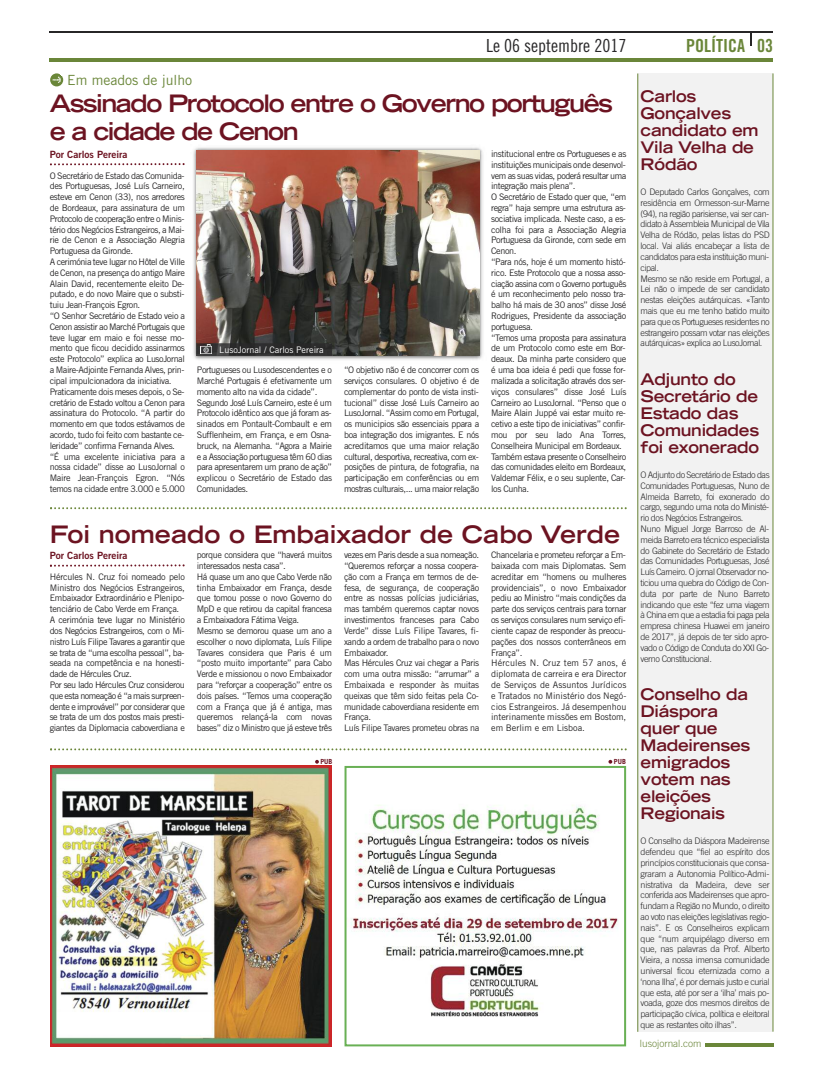
<style>
.page{position:relative;width:823px;height:1078px;background:#fff}
.page>*{position:absolute;margin:0;border:0;box-sizing:border-box;transform-origin:0 0}
.t1{font:700 expanded 24px/28.8px "Trade Gothic LT";letter-spacing:-.06em;color:#6c1321}
.t2{font:700 expanded 24px "Trade Gothic LT";color:#6c1321}
.t3{font:18px "Trade Gothic LT Cond Eighteen";color:#272627}
.t4{font:18px "Trade Gothic LT Bold Cond Twenty";color:#6a8639}
.t5{font:700 expanded 16px/17px "Trade Gothic LT";letter-spacing:-.015em;color:#6c1321}
.t6{font:14px "Trade Gothic LT";color:#6a8639}
.t7{font:10px "Trade Gothic LT Bold Two";color:#6c1321}
.t8{font:300 10px "Trade Gothic LT";color:#6a8639}
.t9{font:9px/10.8px "Trade Gothic LT";letter-spacing:-.045em;color:#272627}
.t10{font:300 9px/10.8px "Trade Gothic LT";letter-spacing:-.045em;color:#272627}
.t11{font:9px "Trade Gothic LT";color:#fff}
.t12{font:700 7px "Trade Gothic LT";color:#6c1321}
</style>
<div class="page">
<svg style="left:705px;top:1043px;width:67px;height:3px"></svg>
<hr style="left:50px;top:58px;width:722px;height:4px;background:#6a8639">
<hr style="left:50px;top:31px;width:722px;height:1px;background:#272627">
<svg style="left:750px;top:32px;width:1px;height:14px"></svg>
<div style="left:637px;top:74px;width:135px;height:957px;background:#f2f2f2"></div>
<hr style="left:772px;top:73px;width:1px;height:958px;background:#6a8639">
<hr style="left:637px;top:73px;width:1px;height:958px;background:#6a8639">
<svg style="left:50px;top:73px;width:13px;height:13px"></svg>
<svg style="left:52px;top:75px;width:10px;height:8px"></svg>
<svg style="left:50px;top:163px;width:134px;height:2px"></svg>
<svg style="left:50px;top:507px;width:576px;height:2px"></svg>
<svg style="left:50px;top:564px;width:134px;height:2px"></svg>
<img style="left:50px;top:765px;width:281px;height:281px">
<svg style="left:315px;top:759px;width:4px;height:4px"></svg>
<img style="left:350px;top:805px;width:269px;height:212px">
<div style="left:344px;top:765px;width:281px;height:281px;border:2px solid #69b055"></div>
<svg style="left:608px;top:759px;width:4px;height:4px"></svg>
<svg style="left:50px;top:748px;width:576px;height:2px"></svg>
<img style="left:193px;top:147px;width:290px;height:213px">
<img style="left:196px;top:150px;width:283px;height:205px">
<img style="left:196px;top:343px;width:136px;height:13px">
<svg style="left:196px;top:343px;width:15px;height:12px"></svg>
<h3 class="t6" style="left:67px;top:72px;width:126px">Em meados de julho</h3>
<h2 class="t3" style="left:486px;top:34px;width:141px">Le 06 septembre 2017</h2>
<h1 class="t1" style="left:50px;top:88px;width:564px">Assinado Protocolo entre o Governo português e a cidade de Cenon</h1>
<p class="t9" style="left:50px;top:170px;width:136px">O Secretário de Estado das Comunida&shy;des Portuguesas, José Luís Carneiro, esteve em Cenon (33), nos arredores de Bordeaux, para assinatura de um Protocolo de cooperação entre o Minis&shy;tério dos Negócios Estrangeiros, a Mai&shy;rie de Cenon e a Associação Alegria Portuguesa da Gironde.<br>A cerimónia teve lugar no Hôtel de Ville de Cenon, na presença do antigo Maire Alain David, recentemente eleito De&shy;putado, e do novo Maire que o substi&shy;tuiu Jean-François Egron.<br>“O Senhor Secretário de Estado veio a Cenon assistir ao Marché Portugais que teve lugar em maio e foi nesse mo&shy;mento que ficou decidido assinarmos este Protocolo” explica ao LusoJornal a Maire-Adjointe Fernanda Alves, prin&shy;cipal impulcionadora da iniciativa.<br>Praticamente dois meses depois, o Se&shy;cretário de Estado voltou a Cenon para assinatura do Protocolo. “A partir do momento em que todos estávamos de acordo, tudo foi feito com bastante ce&shy;leridade” confirma Fernanda Alves. “É uma excelente iniciativa para a nossa cidade” disse ao LusoJornal o Maire Jean-François Egron. “Nós temos na cidade entre 3.000 e 5.000</p>
<p class="t7" style="left:50px;top:148px;width:79px">Por Carlos Pereira</p>
<p class="t9" style="left:491px;top:148px;width:136px">institucional entre os Portugueses e as instituições municipais onde desenvol&shy;vem as suas vidas, poderá resultar uma integração mais plena”.<br>O Secretário de Estado quer que, “em regra” haja sempre uma estrutura as&shy;sociativa implicada. Neste caso, a es&shy;colha foi para a Associação Alegria Portuguesa da Gironde, com sede em Cenon.<br>“Para nós, hoje é um momento histó&shy;rico. Este Protocolo que a nossa asso&shy;ciação assina com o Governo português é um reconhecimento pelo nosso tra&shy;balho há mais de 30 anos” disse José Rodrigues, Presidente da associação portuguesa.<br>“Temos uma proposta para assinatura de um Protocolo como este em Bor&shy;deaux. Da minha parte considero que é uma boa ideia é pedi que fosse for&shy;malizada a solicitação através dos ser&shy;viços consulares” disse José Luís Carneiro ao LusoJornal. “Penso que o Maire Alain Juppé vai estar muito re&shy;cetivo a este tipo de iniciativas” confir&shy;mou por seu lado Ana Torres, Conselheira Municipal em Bordeaux.<br>Também estava presente o Conselheiro das comunidades eleito em Bordeaux, Valdemar Félix, e o seu suplente, Car&shy;los Cunha.</p>
<p class="t11" style="left:219px;top:345px;width:106px">LusoJornal / Carlos Pereira</p>
<p class="t9" style="left:197px;top:364px;width:136px">Portugueses ou Lusodescendentes e o Marché Portugais é efetivamente um momento alto na vida da cidade”.<br>Segundo José Luís Carneiro, este é um Protocolo idêntico aos que já foram as&shy;sinados em Pontault-Combault e em Sufflenheim, em França, e em Osna&shy;bruck, na Alemanha. “Agora a Mairie e a Associação portuguesa têm 60 dias para apresentarem um prano de ação” explicou o Secretário de Estado das Comunidades.</p>
<p class="t9" style="left:344px;top:364px;width:136px;text-align:justify">“O objetivo não é de concorrer com os serviços consulares. O objetivo é de complementar do ponto de vista insti&shy;tucional” disse José Luís Carneiro ao LusoJornal. “Assim como em Portugal, os municipios são essenciais ppara a boa integração dos imigrantes. E nós acreditamos que uma maior relação cultural, desportiva, recreativa, com ex&shy;posições de pintura, de fotografia, na participação em conferências ou em mostras culturais,... uma maior relação</p>
<h1 class="t2" style="left:50px;top:518px;width:571px">Foi nomeado o Embaixador de Cabo Verde</h1>
<p class="t9" style="left:50px;top:571px;width:136px">Hércules N. Cruz foi nomeado pelo Ministro dos Negócios Estrangeiros, Embaixador Extraordinário e Plenipo&shy;tenciário de Cabo Verde em França.<br>A cerimónia teve lugar no Ministério dos Negócios Estrangeiros, com o Mi&shy;nistro Luís Filipe Tavares a garantir que se trata de “uma escolha pessoal”, ba&shy;seada na competência e na honesti&shy;dade de Hércules Cruz.<br>Por seu lado Hércules Cruz considerou que esta nomeação é “a mais surpreen&shy;dente e improvável” por considerar que se trata de um dos postos mais presti&shy;giantes da Diplomacia caboverdiana e</p>
<p class="t7" style="left:50px;top:549px;width:79px">Por Carlos Pereira</p>
<p class="t9" style="left:197px;top:549px;width:136px">porque considera que “haverá muitos interessados nesta casa”.<br>Há quase um ano que Cabo Verde não tinha Embaixador em França, desde que tomou posse o novo Governo do MpD e que retirou da capital francesa a Embaixadora Fátima Veiga.<br>Mesmo se demorou quase um ano a escolher o novo diplomata, Luís Filipe Tavares considera que Paris é um “posto muito importante” para Cabo Verde e missionou o novo Embaixador para “reforçar a cooperação” entre os dois países. “Temos uma cooperação com a França que já é antiga, mas queremos relançá-la com novas bases” diz o Ministro que já esteve três</p>
<p class="t9" style="left:344px;top:549px;width:136px">vezes em Paris desde a sua nomeação. “Queremos reforçar a nossa coopera&shy;ção com a França em termos de de&shy;fesa, de segurança, de cooperação entre as nossas polícias judiciárias, mas também queremos captar novos investimentos franceses para Cabo<br>Verde” disse Luís Filipe Tavares, fi&shy;xando a ordem de trabalho para o novo<br>Embaixador.<br>Mas Hércules Cruz vai chegar a Paris com uma outra missão: “arrumar” a<br>Embaixada e responder às muitas queixas que têm sido feitas pela Co&shy;munidade caboverdiana residente em<br>França.<br>Luís Filipe Tavares prometeu obras na</p>
<p class="t9" style="left:491px;top:549px;width:136px">Chancelaria e prometeu reforçar a Em&shy;baixada com mais Diplomatas. Sem acreditar em “homens ou mulheres providenciais”, o novo Embaixador pediu ao Ministro “mais condições da parte dos serviços centrais para tornar os serviços consulares num serviço efi&shy;ciente capaz de responder às preocu&shy;pações dos nossos conterrâneos em França”.<br>Hércules N. Cruz tem 57 anos, é diplomata de carreira e era Director de Serviços de Assuntos Jurídicos e Tratados no Ministério dos Negó&shy;cios Estrangeiros. Já desempenhou interinamente missões em Bostom, em Berlim e em Lisboa.</p>
<p class="t12" style="left:320px;top:757px;width:14px">PUB</p>
<p class="t12" style="left:613px;top:757px;width:14px">PUB</p>
<h2 class="t4" style="left:685px;top:34px;width:88px">POLÍTICA 03</h2>
<h3 class="t5" style="left:640px;top:87px;width:119px">Carlos<br>Gonçalves candidato em<br>Vila Velha de<br>Ródão</h3>
<p class="t10" style="left:640px;top:186px;width:130px">O Deputado Carlos Gonçalves, com residência em Ormesson-sur-Marne (94), na região parisiense, vai ser can&shy;didato à Assembleia Municipal de Vila Velha de Ródão, pelas listas do PSD local. Vai aliás encabeçar a lista de candidatos para esta instituição muni&shy;cipal.<br>Mesmo se não reside em Portugal, a Lei não o impede de ser candidato nestas eleições autárquicas. «Tanto mais que eu me tenho batido muito para que os Portugueses residentes no estrangeiro possam votar nas eleições autárquicas» explica ao LusoJornal.</p>
<h3 class="t5" style="left:640px;top:370px;width:120px">Adjunto do<br>Secretário de<br>Estado das<br>Comunidades foi exonerado</h3>
<p class="t10" style="left:640px;top:469px;width:130px">O Adjunto do Secretário de Estado das Comunidades Portuguesas, Nuno de Almeida Barreto, foi exonerado do cargo, segundo uma nota do Ministé&shy;rio dos Negócios Estrangeiros.<br>Nuno Miguel Jorge Barroso de Al&shy;meida Barreto era técnico especialista do Gabinete do Secretário de Estado das Comunidades Portuguesas, José Luís Carneiro. O jornal Observador no&shy;ticiou uma quebra do Código de Con&shy;duta por parte de Nuno Barreto indicando que este “fez uma viagem à China em que a estadia foi paga pela empresa chinesa Huawei em janeiro de 2017”, já depois de ter sido apro&shy;vado o Código de Conduta do XXI Go&shy;verno Constitucional.</p>
<h3 class="t5" style="left:640px;top:685px;width:111px">Conselho da<br>Diáspora quer que<br>Madeirenses emigrados votem nas eleições<br>Regionais</h3>
<p class="t10" style="left:640px;top:835px;width:130px;text-align:justify">O Conselho da Diáspora Madeirense defendeu que “fiel ao espírito dos princípios constitucionais que consa&shy;graram a Autonomia Político-Admi&shy;nistrativa da Madeira, deve ser conferida aos Madeirenses que apro&shy;fundam a Região no Mundo, o direito ao voto nas eleições legislativas regio&shy;nais”. E os Conselheiros explicam que “num arquipélago diverso em que, nas palavras da Prof. Alberto Vieira, a nossa imensa comunidade universal ficou eternizada como a ‘nona Ilha’, é por demais justo e curial que esta, até por ser a ‘ilha’ mais po&shy;voada, goze dos mesmos direitos de participação cívica, política e eleitoral que as restantes oito ilhas”.</p>
<p class="t8" style="left:639px;top:1036px;width:63px">lusojornal.com</p>
</div>
